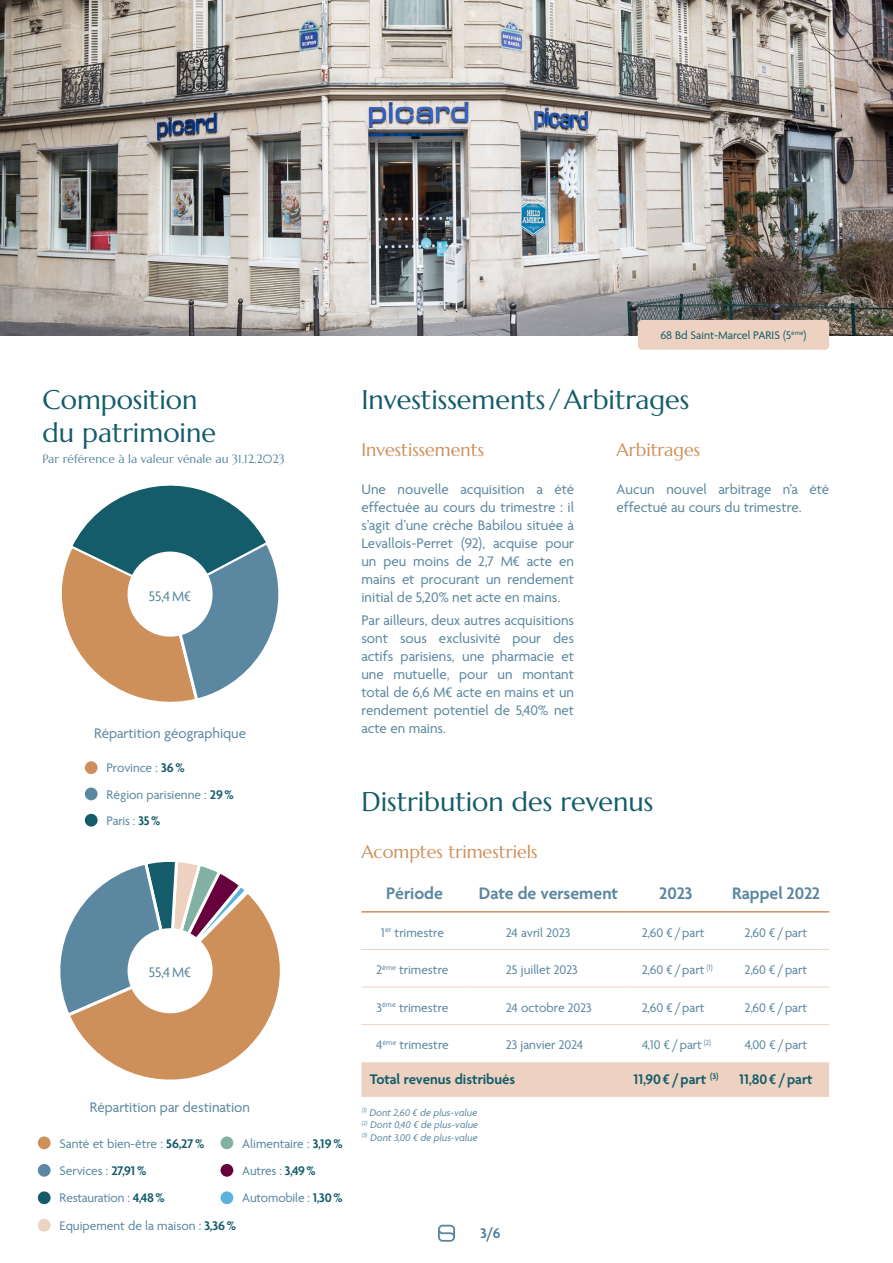
<style>
.page{position:relative;width:893px;height:1263px;background:#fff}
.page>*{position:absolute;margin:0;border:0;box-sizing:border-box;transform-origin:0 0}
.Titre_partie{font:27px/32.4px "Marcellus";color:#145c6a}
.sous-partie{font:18px "Marcellus";color:#ce905a}
.t1{font:600 18px "Agenda One";color:#5c87a1}
.t2{font:15px/18px "Agenda One";color:#5c87a1;text-align:justify}
.t3{font:600 15px "Agenda One";color:#145c6a}
.t4{font:600 15px "Agenda One";color:#517d98}
.labeur_9pt{font:13.5px "Agenda One";color:#5c87a1}
.labeur_9pt-2{font:12px "Marcellus";color:#5c87a1}
.t5{font:12px "Agenda One";color:#145c6a}
.t6{font:italic 10.5px "Agenda One";color:#5c87a1}
.s1{font-weight:600;color:#145c6a}
</style>
<div class="page">
<svg style="left:438px;top:1225px;width:17px;height:17px"></svg>
<img style="left:0;top:0;width:893px;height:336px">
<div style="left:85px;top:761px;width:13px;height:13px;background:#ce905a;border-radius:50%"></div>
<div style="left:85px;top:787px;width:13px;height:13px;background:#5c87a1;border-radius:50%"></div>
<div style="left:85px;top:814px;width:13px;height:12px;background:#145c6a;border-radius:50%"></div>
<div style="left:361px;top:1062px;width:468px;height:35px;background:#edd2c1"></div>
<hr style="left:361px;top:911px;width:107px;height:1px;background:#ce905a">
<hr style="left:468px;top:911px;width:161px;height:1px;background:#ce905a">
<hr style="left:629px;top:911px;width:94px;height:1px;background:#ce905a">
<hr style="left:723px;top:911px;width:106px;height:1px;background:#ce905a">
<hr style="left:361px;top:949px;width:107px;height:1px;background:#edd2c1">
<hr style="left:468px;top:949px;width:161px;height:1px;background:#edd2c1">
<hr style="left:629px;top:949px;width:94px;height:1px;background:#edd2c1">
<hr style="left:723px;top:949px;width:106px;height:1px;background:#edd2c1">
<hr style="left:361px;top:987px;width:107px;height:1px;background:#edd2c1">
<hr style="left:468px;top:987px;width:161px;height:1px;background:#edd2c1">
<hr style="left:629px;top:987px;width:94px;height:1px;background:#edd2c1">
<hr style="left:723px;top:987px;width:106px;height:1px;background:#edd2c1">
<hr style="left:361px;top:1024px;width:107px;height:1px;background:#edd2c1">
<hr style="left:468px;top:1024px;width:161px;height:1px;background:#edd2c1">
<hr style="left:629px;top:1024px;width:94px;height:1px;background:#edd2c1">
<hr style="left:723px;top:1024px;width:106px;height:1px;background:#edd2c1">
<div style="left:638px;top:320px;width:191px;height:30px;background:#edd2c1;border-radius:4px"></div>
<svg style="left:61px;top:485px;width:218px;height:217px"></svg>
<svg style="left:60px;top:861px;width:220px;height:219px"></svg>
<div style="left:38px;top:1136px;width:13px;height:13px;background:#ce905a;border-radius:50%"></div>
<div style="left:38px;top:1164px;width:13px;height:13px;background:#5c87a1;border-radius:50%"></div>
<div style="left:38px;top:1191px;width:13px;height:13px;background:#145c6a;border-radius:50%"></div>
<div style="left:38px;top:1219px;width:13px;height:12px;background:#edd2c1;border-radius:50%"></div>
<div style="left:221px;top:1136px;width:12px;height:13px;background:#82b1a4;border-radius:50%"></div>
<div style="left:221px;top:1164px;width:12px;height:13px;background:#67013d;border-radius:50%"></div>
<div style="left:221px;top:1191px;width:12px;height:13px;background:#59b3db;border-radius:50%"></div>
<p class="Titre_partie" style="left:43px;top:384px;width:175px">Composition du patrimoine</p>
<p class="labeur_9pt-2" style="left:43px;top:451px;width:244px">Par référence à la valeur vénale au 31.12.2023</p>
<p class="t2" style="left:149px;top:587px;width:44px">55,4M€</p>
<p class="t2" style="left:94px;top:725px;width:154px">Répartition géographique</p>
<p class="labeur_9pt" style="left:107px;top:761px;width:80px">Province : <span class="s1">36%</span></p>
<p class="labeur_9pt" style="left:107px;top:787px;width:129px">Région parisienne : <span class="s1">29%</span></p>
<p class="labeur_9pt" style="left:107px;top:813px;width:55px">Paris : <span class="s1">35%</span></p>
<p class="t2" style="left:149px;top:964px;width:44px">55,4M€</p>
<p class="t2" style="left:90px;top:1098px;width:162px">Répartition par destination</p>
<p class="labeur_9pt" style="left:60px;top:1136px;width:146px">Santé et bien-être : <span class="s1">56,27%</span></p>
<p class="labeur_9pt" style="left:60px;top:1163px;width:88px">Services : <span class="s1">27,91%</span></p>
<p class="labeur_9pt" style="left:60px;top:1191px;width:107px">Restauration : <span class="s1">4,48%</span></p>
<p class="labeur_9pt" style="left:60px;top:1218px;width:178px">Equipement de la maison : <span class="s1">3,36%</span></p>
<p class="labeur_9pt" style="left:242px;top:1136px;width:102px">Alimentaire : <span class="s1">3,19%</span></p>
<p class="labeur_9pt" style="left:242px;top:1163px;width:75px">Autres : <span class="s1">3,49%</span></p>
<p class="labeur_9pt" style="left:242px;top:1191px;width:102px">Automobile : <span class="s1">1,30%</span></p>
<p class="t5" style="left:660px;top:329px;width:148px">68 Bd Saint-Marcel PARIS (5<sup>ème</sup>)</p>
<p class="Titre_partie" style="left:361px;top:384px;width:329px">Investissements /Arbitrages</p>
<p class="sous-partie" style="left:361px;top:438px;width:124px">Investissements</p>
<p class="sous-partie" style="left:617px;top:438px;width:85px">Arbitrages</p>
<p class="t2" style="left:361px;top:481px;width:214px">Une nouvelle acquisition a été effectuée au cours du trimestre : il s’agit d’une crèche Babilou située à Levallois-Perret (92), acquise pour un peu moins de 2,7 M€ acte en mains et procurant un rendement initial de 5,20% net acte en mains.</p>
<p class="t2" style="left:361px;top:611px;width:214px">Par ailleurs, deux autres acquisitions sont sous exclusivité pour des actifs parisiens, une pharmacie et une mutuelle, pour un montant total de 6,6 M€ acte en mains et un rendement potentiel de 5,40% net acte en mains.</p>
<p class="t2" style="left:617px;top:481px;width:214px">Aucun nouvel arbitrage n’a été effectué au cours du trimestre.</p>
<p class="Titre_partie" style="left:361px;top:786px;width:293px">Distribution des revenus</p>
<p class="sous-partie" style="left:361px;top:840px;width:178px">Acomptes trimestriels</p>
<p class="t1" style="left:386px;top:883px;width:58px">Période</p>
<p class="t1" style="left:479px;top:883px;width:141px">Date de versement</p>
<p class="t1" style="left:660px;top:883px;width:34px">2023</p>
<p class="t1" style="left:732px;top:883px;width:90px">Rappel 2022</p>
<p class="labeur_9pt" style="left:381px;top:925px;width:65px">1<sup>er</sup> trimestre</p>
<p class="labeur_9pt" style="left:506px;top:925px;width:66px">24 avril 2023</p>
<p class="labeur_9pt" style="left:642px;top:925px;width:64px">2,60 € /part</p>
<p class="labeur_9pt" style="left:745px;top:925px;width:64px">2,60 € /part</p>
<p class="labeur_9pt" style="left:376px;top:963px;width:74px">2<sup>ème</sup> trimestre</p>
<p class="labeur_9pt" style="left:506px;top:963px;width:73px">25 juillet 2023</p>
<p class="labeur_9pt" style="left:642px;top:963px;width:72px">2,60 € /part <sup>(1)</sup></p>
<p class="labeur_9pt" style="left:745px;top:963px;width:64px">2,60 € /part</p>
<p class="labeur_9pt" style="left:376px;top:1000px;width:73px">3<sup>ème</sup> trimestre</p>
<p class="labeur_9pt" style="left:506px;top:1000px;width:87px">24 octobre 2023</p>
<p class="labeur_9pt" style="left:642px;top:1000px;width:64px">2,60 € /part</p>
<p class="labeur_9pt" style="left:745px;top:1000px;width:64px">2,60 € /part</p>
<p class="labeur_9pt" style="left:376px;top:1038px;width:74px">4<sup>ème</sup> trimestre</p>
<p class="labeur_9pt" style="left:506px;top:1038px;width:79px">23 janvier 2024</p>
<p class="labeur_9pt" style="left:642px;top:1038px;width:71px">4,10 € /part <sup>(2)</sup></p>
<p class="labeur_9pt" style="left:745px;top:1038px;width:64px">4,00 € /part</p>
<p class="t3" style="left:370px;top:1071px;width:147px">Total revenus distribués</p>
<p class="t3" style="left:633px;top:1071px;width:87px">11,90€ /part <sup>(3)</sup></p>
<p class="t3" style="left:739px;top:1071px;width:75px">11,80€ /part</p>
<p class="t6" style="left:361px;top:1106px;width:117px"><sup>(1)</sup> Dont 2,60 € de plus-value</p>
<p class="t6" style="left:361px;top:1119px;width:118px"><sup>(2)</sup> Dont 0,40 € de plus-value</p>
<p class="t6" style="left:361px;top:1132px;width:117px"><sup>(3)</sup> Dont 3,00 € de plus-value</p>
<p class="t4" style="left:481px;top:1225px;width:21px">3/6</p>
</div>
